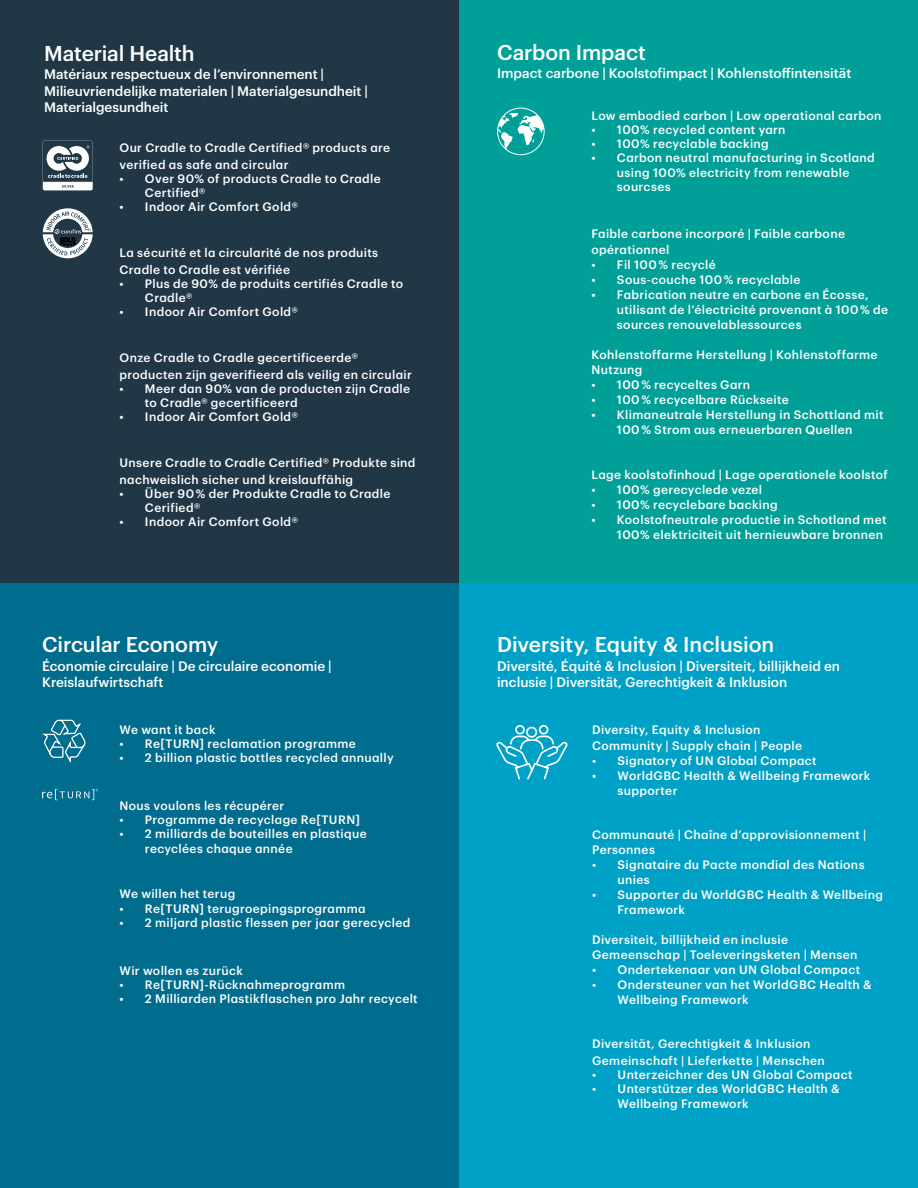
<style>
.page{position:relative;width:918px;height:1188px;background:#fff}
.page>*{position:absolute;margin:0;border:0;box-sizing:border-box;transform-origin:0 0}
.t1{font:500 21px "Graphik";letter-spacing:-.005em;color:#fff}
.t2{font:500 13.5px/16.5px "Graphik";color:#fff}
.t3{font:500 12px/15px "Graphik Alt";letter-spacing:.03em;color:#fff}
</style>
<div class="page">
<div style="left:0;top:0;width:459px;height:583px;background:#213746"></div>
<div style="left:0;top:583px;width:459px;height:605px;background:#006c8e"></div>
<div style="left:459px;top:0;width:459px;height:583px;background:#00a099"></div>
<div style="left:459px;top:583px;width:459px;height:605px;background:#00a1c6"></div>
<svg style="left:496px;top:725px;width:72px;height:55px"></svg>
<svg style="left:498px;top:113px;width:45px;height:37px"></svg>
<div style="left:497px;top:108px;width:48px;height:47px;border:1px solid #fff;border-radius:50%"></div>
<svg style="left:43px;top:141px;width:50px;height:49px"></svg>
<svg style="left:43px;top:208px;width:50px;height:50px"></svg>
<svg style="left:42px;top:719px;width:56px;height:82px"></svg>
<h1 class="t1" style="left:44px;top:37px;width:152px">Material Health</h1>
<p class="t2" style="left:44px;top:65px;width:325px">Matériaux respectueux de l’environnement |<br>Milieuvriendelijke materialen | Materialgesundheit |<br>Materialgesundheit</p>
<p class="t3" style="left:119px;top:139px;width:272px;line-height:16.5px">Our Cradle to Cradle Certified® products are verified as safe and circular</p>
<p class="t3" style="left:145px;top:170px;width:237px;line-height:14.2px;text-indent:-26px">• Over 90% of products Cradle to Cradle<br>Certified®</p>
<p class="t3" style="left:119px;top:198px;width:180px">• Indoor Air Comfort Gold®</p>
<p class="t3" style="left:119px;top:243px;width:260px;line-height:16.5px">La sécurité et la circularité de nos produits<br>Cradle to Cradle est vérifiée</p>
<p class="t3" style="left:145px;top:275px;width:260px;line-height:14.2px;text-indent:-26px">• Plus de 90% de produits certifiés Cradle to<br>Cradle®</p>
<p class="t3" style="left:119px;top:303px;width:180px">• Indoor Air Comfort Gold®</p>
<p class="t3" style="left:119px;top:348px;width:294px;line-height:16.5px">Onze Cradle to Cradle gecertificeerde® producten zijn geverifieerd als veilig en circulair</p>
<p class="t3" style="left:145px;top:380px;width:267px;line-height:14.2px;text-indent:-26px">• Meer dan 90% van de producten zijn Cradle to Cradle® gecertificeerd</p>
<p class="t3" style="left:119px;top:408px;width:180px">• Indoor Air Comfort Gold®</p>
<p class="t3" style="left:119px;top:453px;width:298px;line-height:16.5px">Unsere Cradle to Cradle Certified® Produkte sind nachweislich sicher und kreislauffähig</p>
<p class="t3" style="left:145px;top:485px;width:247px;line-height:14.2px;text-indent:-26px">• Über 90 % der Produkte Cradle to Cradle<br>Cerified®</p>
<p class="t3" style="left:119px;top:513px;width:180px">• Indoor Air Comfort Gold®</p>
<h1 class="t1" style="left:42px;top:629px;width:178px">Circular Economy</h1>
<p class="t2" style="left:42px;top:657px;width:291px">Économie circulaire | De circulaire economie |<br>Kreislaufwirtschaft</p>
<p class="t3" style="left:119px;top:721px;width:98px">We want it back</p>
<p class="t3" style="left:119px;top:735px;width:238px">• Re[TURN] reclamation programme</p>
<p class="t3" style="left:119px;top:749px;width:276px">• 2 billion plastic bottles recycled annually</p>
<p class="t3" style="left:119px;top:797px;width:166px">Nous voulons les récupérer</p>
<p class="t3" style="left:119px;top:811px;width:242px">• Programme de recyclage Re[TURN]</p>
<p class="t3" style="left:145px;top:826px;width:223px;line-height:14.2px;text-indent:-26px">• 2 milliards de bouteilles en plastique recyclées chaque année</p>
<p class="t3" style="left:119px;top:885px;width:117px">We willen het terug</p>
<p class="t3" style="left:119px;top:900px;width:248px">• Re[TURN] terugroepingsprogramma</p>
<p class="t3" style="left:119px;top:914px;width:292px">• 2 miljard plastic flessen per jaar gerecycled</p>
<p class="t3" style="left:119px;top:962px;width:125px">Wir wollen es zurück</p>
<p class="t3" style="left:119px;top:976px;width:227px">• Re[TURN]-Rücknahmeprogramm</p>
<p class="t3" style="left:119px;top:990px;width:300px">• 2 Milliarden Plastikflaschen pro Jahr recycelt</p>
<h1 class="t1" style="left:497px;top:36px;width:150px">Carbon Impact</h1>
<p class="t2" style="left:497px;top:64px;width:356px">Impact carbone | Koolstofimpact | Kohlenstoffintensität</p>
<p class="t3" style="left:591px;top:107px;width:291px">Low embodied carbon | Low operational carbon</p>
<p class="t3" style="left:591px;top:121px;width:196px">• 100% recycled content yarn</p>
<p class="t3" style="left:591px;top:135px;width:179px">• 100% recyclable backing</p>
<p class="t3" style="left:617px;top:150px;width:259px;line-height:14.2px;text-indent:-26px">• Carbon neutral manufacturing in Scotland using 100% electricity from renewable sourcses</p>
<p class="t3" style="left:591px;top:225px;width:255px;line-height:15.8px">Faible carbone incorporé | Faible carbone opérationnel</p>
<p class="t3" style="left:591px;top:256px;width:126px">• Fil 100 % recyclé</p>
<p class="t3" style="left:591px;top:271px;width:211px">• Sous-couche 100% recyclable</p>
<p class="t3" style="left:617px;top:286px;width:273px;text-indent:-26px">• Fabrication neutre en carbone en Écosse, utilisant de l’électricité provenant à 100 % de sources renouvelablessources</p>
<p class="t3" style="left:591px;top:346px;width:288px">Kohlenstoffarme Herstellung | Kohlenstoffarme<br>Nutzung</p>
<p class="t3" style="left:591px;top:376px;width:160px">• 100% recyceltes Garn</p>
<p class="t3" style="left:591px;top:391px;width:199px">• 100% recycelbare Rückseite</p>
<p class="t3" style="left:591px;top:406px;width:293px;text-align:center">• Klimaneutrale Herstellung in Schottland mit<br>100% Strom aus erneuerbaren Quellen</p>
<p class="t3" style="left:591px;top:466px;width:298px">Lage koolstofinhoud | Lage operationele koolstof</p>
<p class="t3" style="left:591px;top:481px;width:172px">• 100% gerecyclede vezel</p>
<p class="t3" style="left:591px;top:496px;width:188px">• 100% recyclebare backing</p>
<p class="t3" style="left:591px;top:511px;width:296px;text-align:right">• Koolstofneutrale productie in Schotland met<br>100% elektriciteit uit hernieuwbare bronnen</p>
<h1 class="t1" style="left:497px;top:629px;width:279px">Diversity, Equity &amp; Inclusion</h1>
<p class="t2" style="left:497px;top:657px;width:345px">Diversité, Équité &amp; Inclusion | Diversiteit, billijkheid en inclusie | Diversität, Gerechtigkeit &amp; Inklusion</p>
<p class="t3" style="left:592px;top:720px;width:211px;line-height:16.5px">Diversity, Equity &amp; Inclusion<br>Community | Supply chain | People</p>
<p class="t3" style="left:592px;top:752px;width:226px">• Signatory of UN Global Compact</p>
<p class="t3" style="left:618px;top:767px;width:254px;text-indent:-26px">• WorldGBC Health &amp; Wellbeing Framework supporter</p>
<p class="t3" style="left:592px;top:826px;width:276px">Communauté | Chaîne d’approvisionnement |<br>Personnes</p>
<p class="t3" style="left:618px;top:856px;width:249px;text-indent:-26px">• Signataire du Pacte mondial des Nations unies</p>
<p class="t3" style="left:618px;top:886px;width:267px;text-indent:-26px">• Supporter du WorldGBC Health &amp; Wellbeing<br>Framework</p>
<p class="t3" style="left:592px;top:931px;width:267px">Diversiteit, billijkheid en inclusie<br>Gemeenschap | Toeleveringsketen | Mensen</p>
<p class="t3" style="left:592px;top:961px;width:270px">• Ondertekenaar van UN Global Compact</p>
<p class="t3" style="left:618px;top:976px;width:256px;text-indent:-26px">• Ondersteuner van het WorldGBC Health &amp;<br>Wellbeing Framework</p>
<p class="t3" style="left:592px;top:1035px;width:234px;line-height:16.5px">Diversität, Gerechtigkeit &amp; Inklusion<br>Gemeinschaft | Lieferkette | Menschen</p>
<p class="t3" style="left:592px;top:1066px;width:262px">• Unterzeichner des UN Global Compact</p>
<p class="t3" style="left:618px;top:1081px;width:224px;line-height:14.2px;text-indent:-26px">• Unterstützer des WorldGBC Health &amp;<br>Wellbeing Framework</p>
</div>
